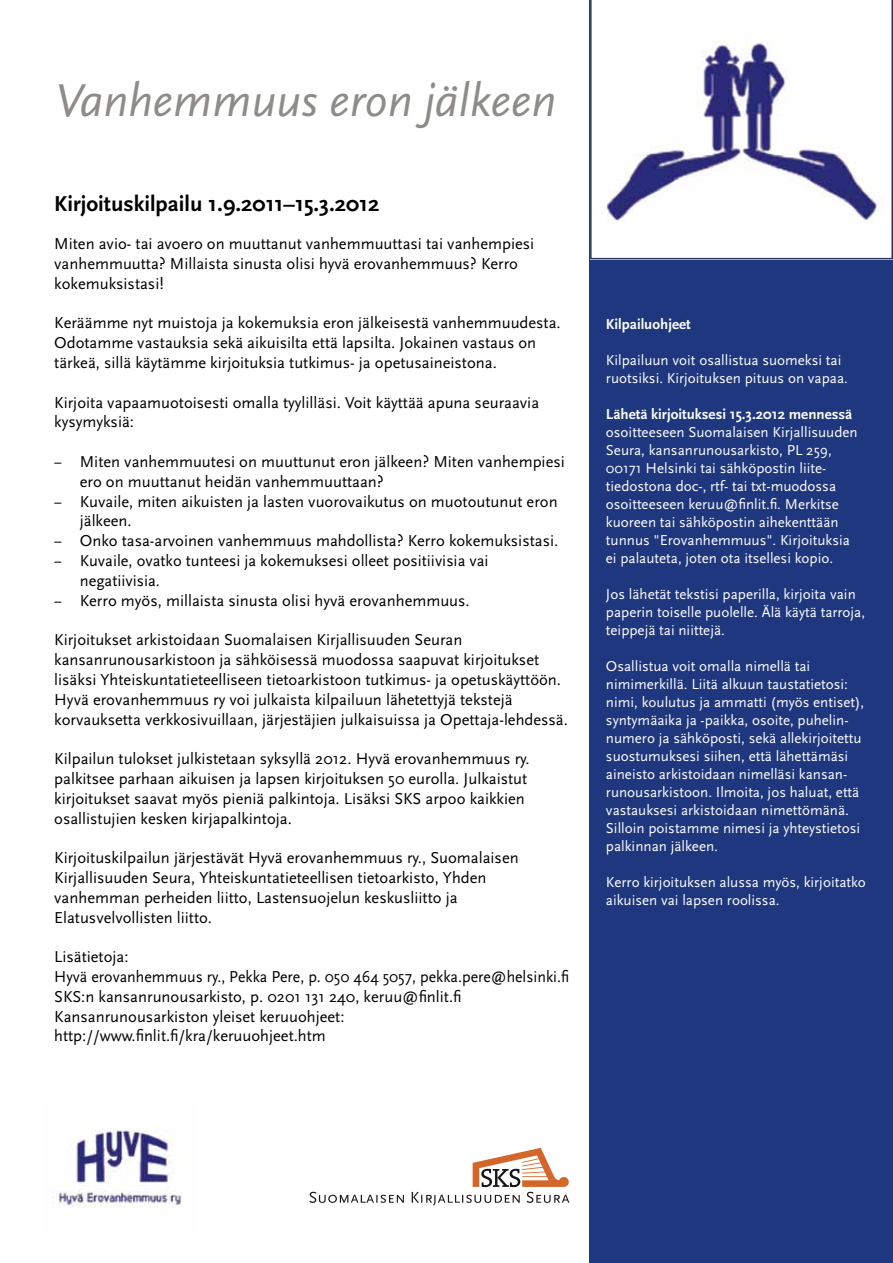
<style>
.page{position:relative;width:893px;height:1263px;background:#fff}
.page>*{position:absolute;margin:0;border:0;box-sizing:border-box;transform-origin:0 0}
.t1{font:italic 48px "Scala Sans";color:#8e8c88}
.t2{font:700 22.5px "Scala Sans";color:#000}
.t3{font:16.5px/19.8px "Scala Sans";color:#000}
.t4{font:15px/18px "Scala Sans";color:#fff}
.t5{font:700 15px "Scala Sans";color:#fff}
</style>
<div class="page">
<div style="left:589px;top:0;width:304px;height:1263px;background:#1e377e"></div>
<svg style="left:309px;top:1148px;width:260px;height:57px"></svg>
<img style="left:58px;top:1129px;width:124px;height:79px">
<svg style="left:590px;top:0;width:303px;height:259px;background:#dddce7"></svg>
<h1 class="t1" style="left:55px;top:75px;width:502px">Vanhemmuus eron jälkeen</h1>
<h2 class="t2" style="left:54px;top:192px;width:327px">Kirjoituskilpailu 1.9.2011–15.3.2012</h2>
<p class="t3" style="left:54px;top:234px;width:482px">Miten avio- tai avoero on muuttanut vanhemmuuttasi tai vanhempiesi vanhemmuutta? Millaista sinusta olisi hyvä erovanhemmuus? Kerro kokemuksistasi!</p>
<p class="t3" style="left:54px;top:313px;width:508px">Keräämme nyt muistoja ja kokemuksia eron jälkeisestä vanhemmuudesta.<br>Odotamme vastauksia sekä aikuisilta että lapsilta. Jokainen vastaus on tärkeä, sillä käytämme kirjoituksia tutkimus- ja opetusaineistona.</p>
<p class="t3" style="left:54px;top:393px;width:486px">Kirjoita vapaamuotoisesti omalla tyylilläsi. Voit käyttää apuna seuraavia kysymyksiä:</p>
<p class="t3" style="left:54px;top:452px;width:512px">− Miten vanhemmuutesi on muuttunut eron jälkeen? Miten vanhempiesi</p>
<p class="t3" style="left:80px;top:472px;width:306px">ero on muuttanut heidän vanhemmuuttaan?</p>
<p class="t3" style="left:54px;top:492px;width:505px">− Kuvaile, miten aikuisten ja lasten vuorovaikutus on muotoutunut eron</p>
<p class="t3" style="left:80px;top:511px;width:53px">jälkeen.</p>
<p class="t3" style="left:54px;top:531px;width:506px">− Onko tasa-arvoinen vanhemmuus mahdollista? Kerro kokemuksistasi.</p>
<p class="t3" style="left:54px;top:551px;width:436px">− Kuvaile, ovatko tunteesi ja kokemuksesi olleet positiivisia vai</p>
<p class="t3" style="left:80px;top:571px;width:82px">negatiivisia.</p>
<p class="t3" style="left:54px;top:591px;width:417px">− Kerro myös, millaista sinusta olisi hyvä erovanhemmuus.</p>
<p class="t3" style="left:54px;top:630px;width:515px">Kirjoitukset arkistoidaan Suomalaisen Kirjallisuuden Seuran kansanrunousarkistoon ja sähköisessä muodossa saapuvat kirjoitukset lisäksi Yhteiskuntatieteelliseen tietoarkistoon tutkimus- ja opetuskäyttöön.<br>Hyvä erovanhemmuus ry voi julkaista kilpailuun lähetettyjä tekstejä korvauksetta verkkosivuillaan, järjestäjien julkaisuissa ja Opettaja-lehdessä.</p>
<p class="t3" style="left:54px;top:749px;width:477px">Kilpailun tulokset julkistetaan syksyllä 2012. Hyvä erovanhemmuus ry. palkitsee parhaan aikuisen ja lapsen kirjoituksen 50 eurolla. Julkaistut kirjoitukset saavat myös pieniä palkintoja. Lisäksi SKS arpoo kaikkien osallistujien kesken kirjapalkintoja.</p>
<p class="t3" style="left:54px;top:848px;width:466px">Kirjoituskilpailun järjestävät Hyvä erovanhemmuus ry., Suomalaisen Kirjallisuuden Seura, Yhteiskuntatieteellisen tietoarkisto, Yhden vanhemman perheiden liitto, Lastensuojelun keskusliitto ja Elatusvelvollisten liitto.</p>
<p class="t3" style="left:54px;top:947px;width:516px">Lisätietoja:<br>Hyvä erovanhemmuus ry., Pekka Pere, p. 050 464 5057, pekka.pere@helsinki.fi SKS:n kansanrunousarkisto, p. 0201 131 240, keruu@finlit.fi Kansanrunousarkiston yleiset keruuohjeet: http://www.finlit.fi/kra/keruuohjeet.htm</p>
<p class="t5" style="left:606px;top:316px;width:86px">Kilpailuohjeet</p>
<p class="t4" style="left:606px;top:351px;width:243px">Kilpailuun voit osallistua suomeksi tai ruotsiksi. Kirjoituksen pituus on vapaa.</p>
<p class="t5" style="left:606px;top:406px;width:248px">Lähetä kirjoituksesi 15.3.2012 mennessä</p>
<p class="t4" style="left:606px;top:423px;width:253px">osoitteeseen Suomalaisen Kirjallisuuden Seura, kansanrunousarkisto, PL 259, 00171 Helsinki tai sähköpostin liite&shy;tiedostona doc-, rtf- tai txt-muodossa osoitteeseen keruu@finlit.fi. Merkitse kuoreen tai sähköpostin aihekenttään tunnus "Erovanhemmuus". Kirjoituksia ei palauteta, joten ota itsellesi kopio.</p>
<p class="t4" style="left:606px;top:585px;width:261px">Jos lähetät tekstisi paperilla, kirjoita vain paperin toiselle puolelle. Älä käytä tarroja, teippejä tai niittejä.</p>
<p class="t4" style="left:606px;top:657px;width:260px">Osallistua voit omalla nimellä tai nimimerkillä. Liitä alkuun taustatietosi: nimi, koulutus ja ammatti (myös entiset), syntymäaika ja -paikka, osoite, puhelin&shy;numero ja sähköposti, sekä allekirjoitettu suostumuksesi siihen, että lähettämäsi aineisto arkistoidaan nimelläsi kansan&shy;runousarkistoon. Ilmoita, jos haluat, että vastauksesi arkistoidaan nimettömänä.<br>Silloin poistamme nimesi ja yhteystietosi palkinnan jälkeen.</p>
<p class="t4" style="left:606px;top:873px;width:261px">Kerro kirjoituksen alussa myös, kirjoitatko aikuisen vai lapsen roolissa.</p>
</div>
